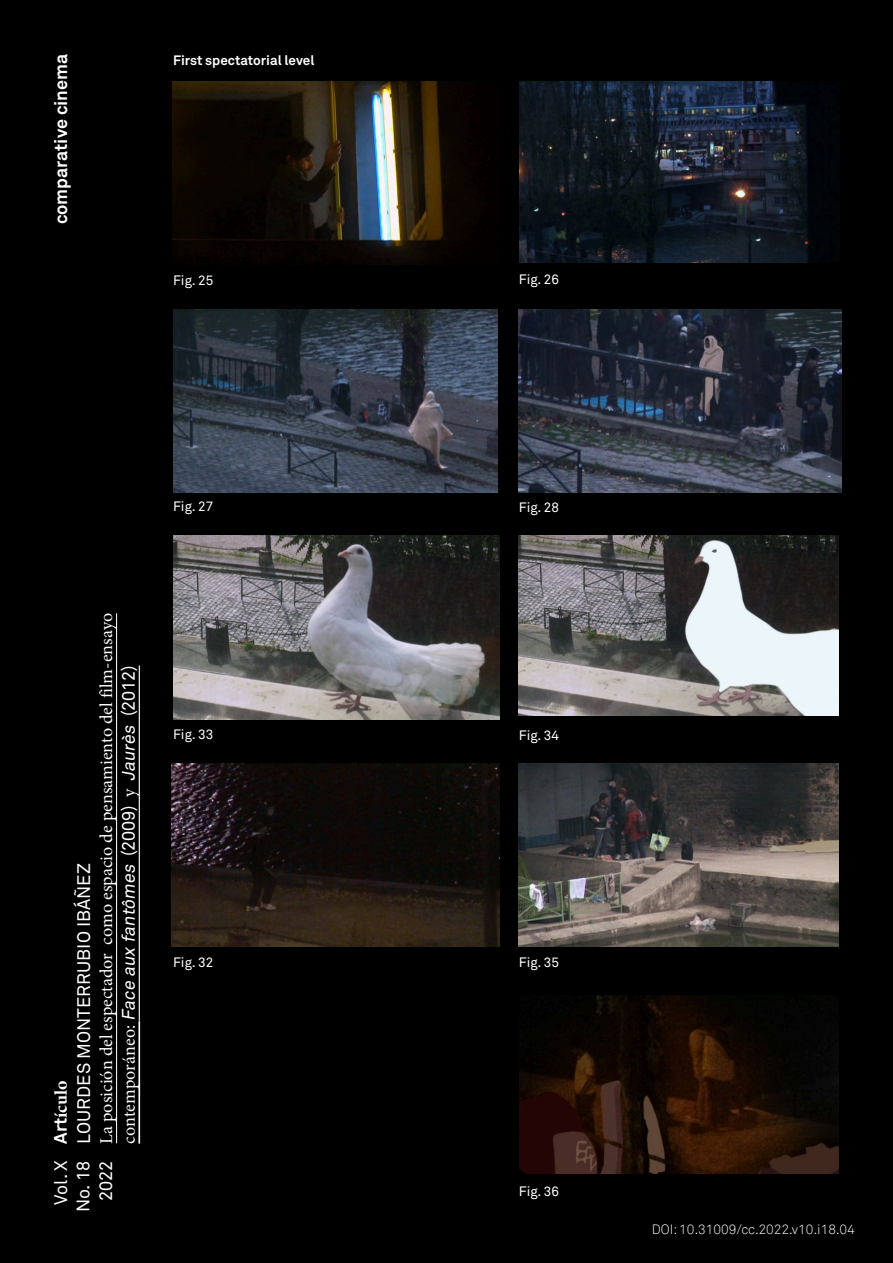
<style>
.page{position:relative;width:893px;height:1263px;background:#000}
.page>*{position:absolute;margin:0;border:0;box-sizing:border-box;transform-origin:0 0}
.t1{font:18px/22.6px "Minion Pro";color:#fff}
.t2{font:700 18px "Akkurat";color:#fff}
.t3{font:18px/22.5px "Akkurat Pro";color:#fff;text-align:right}
.t4{font:13.5px "Akkurat Pro";color:#fff}
.t5{font:300 13.5px "Akkurat";color:#fff}
.t6{font:700 13.5px "Akkurat Pro";color:#fff}
.s1{font-family:"Akkurat";font-weight:700}
.s2{font-weight:700}
.s3{font-family:"Akkurat Pro"}
.s4{font-family:"Akkurat Pro";font-style:italic}
</style>
<div class="page">
<img style="left:172px;top:82px;width:309px;height:182px">
<img style="left:520px;top:82px;width:310px;height:180px">
<img style="left:173px;top:310px;width:325px;height:182px">
<img style="left:519px;top:310px;width:323px;height:182px">
<img style="left:172px;top:763px;width:327px;height:183px">
<img style="left:173px;top:536px;width:326px;height:183px">
<img style="left:519px;top:536px;width:320px;height:180px">
<img style="left:519px;top:763px;width:320px;height:183px">
<img style="left:520px;top:995px;width:319px;height:179px">
<hr style="left:116px;top:613px;width:1px;height:530px;background:#fff">
<hr style="left:139px;top:1021px;width:1px;height:122px;background:#fff">
<hr style="left:139px;top:665px;width:1px;height:356px;background:#fff">
<p class="t2" style="left:49px;top:224px;width:172px;rotate:-90deg">comparative cinema</p>
<p class="t6" style="left:173px;top:51px;width:143px">First spectatorial level</p>
<p class="t4" style="left:173px;top:272px;width:42px">Fig. 25</p>
<p class="t4" style="left:173px;top:499px;width:42px">Fig. 27</p>
<p class="t1" style="left:50px;top:1144px;width:532px;rotate:-90deg"><span class="s1">Art</span><span class="s2">ículo<br></span><span class="s3">LOURDES MONTERRUBIO IBÁÑEZ<br></span>La posición del espectador como espacio de pensamiento del film-ensayo contemporáneo: <span class="s4">Face aux fantômes</span> <span class="s3">(2009)</span> y <span class="s4">Jaurès</span> <span class="s3">(2012)</span></p>
<p class="t3" style="left:50px;top:1212px;width:53px;rotate:-90deg">Vol. X<br>No. 18<br>2022</p>
<p class="t4" style="left:173px;top:727px;width:42px">Fig. 33</p>
<p class="t4" style="left:173px;top:954px;width:42px">Fig. 32</p>
<p class="t4" style="left:519px;top:272px;width:42px">Fig. 26</p>
<p class="t4" style="left:519px;top:499px;width:42px">Fig. 28</p>
<p class="t4" style="left:519px;top:727px;width:42px">Fig. 34</p>
<p class="t4" style="left:519px;top:954px;width:42px">Fig. 35</p>
<p class="t4" style="left:519px;top:1184px;width:42px">Fig. 36</p>
<p class="t5" style="left:652px;top:1222px;width:204px">DOI: 10.31009/cc.2022.v10.i18.04</p>
</div>
